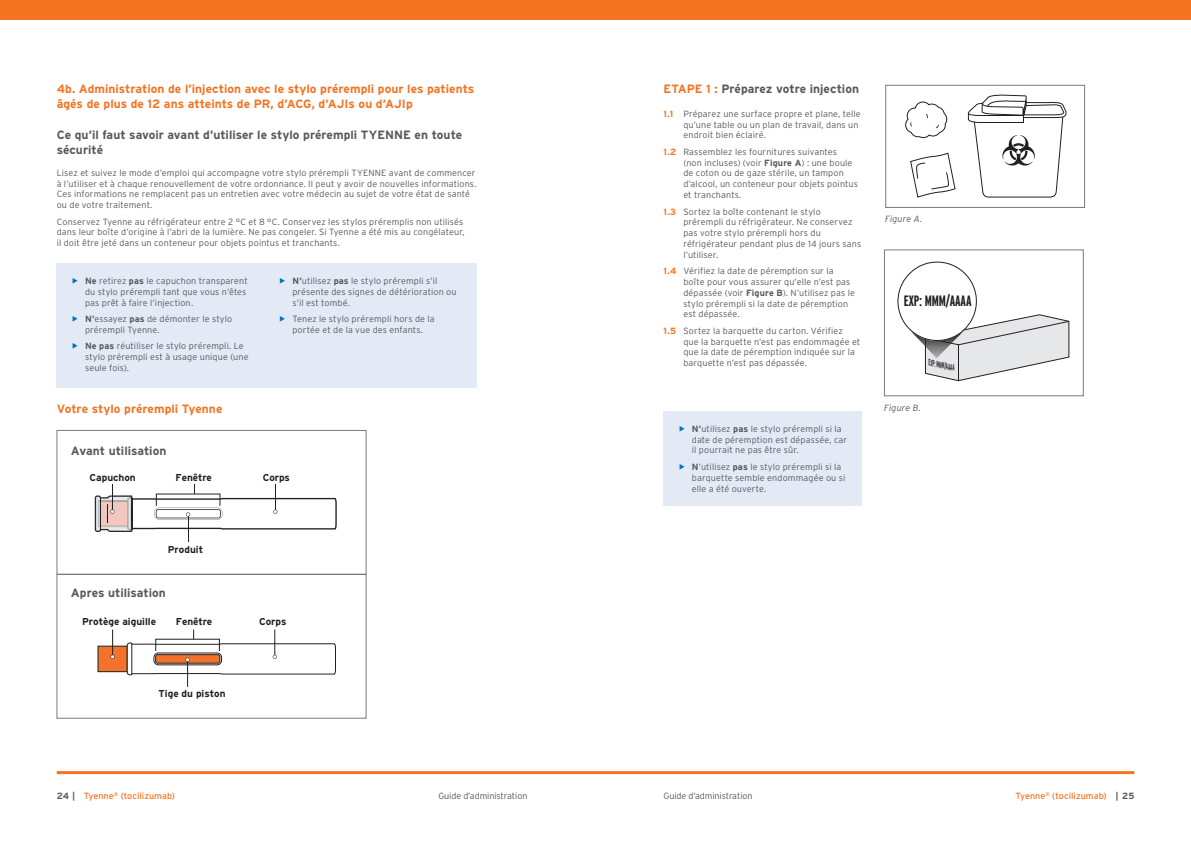
<style>
.page{position:relative;width:1191px;height:842px;background:#fff}
.page>*{position:absolute;margin:0;border:0;box-sizing:border-box;transform-origin:0 0}
.t1{font:700 15px "Interstate Compressed";letter-spacing:-.01em;color:#231f20}
.Sub_heading_2_Orange{font:700 12px/14.4px "Interstate";color:#f47321}
.Sub_heading_2_Grey{font:700 12px/14.4px "Interstate";color:#57585a}
.t2{font:700 10px "Interstate";color:#231f20}
.Body_Copy{font:300 9px/10.8px "Interstate";letter-spacing:.015em;color:#57585a}
.Numbered_list{font:300 9px/10.8px "Interstate";letter-spacing:.015em;color:#57585a}
.t3{font:9px "Interstate";letter-spacing:.005em;color:#f47321}
.Body_Copy-2{font:300 9px "Interstate";letter-spacing:-.01em;color:#57585a}
.Body_Copy-3{font:italic 300 9px "Interstate";letter-spacing:.015em;color:#57585a}
.t4{font:italic 700 8.8px "Interstate Condensed";color:#231f20;scale:.48 1}
.s1{font-weight:700}
.s2{color:#f47321}
.s3{font-weight:700;color:#f47321}
.s4{font-weight:700;color:#57585a}
</style>
<div class="page">
<hr style="left:57px;top:771px;width:1077px;height:3px;background:#f47321">
<div style="left:57px;top:430px;width:309px;height:144px;border:1px solid #787a7d"></div>
<div style="left:57px;top:574px;width:309px;height:144px;border:1px solid #787a7d"></div>
<div style="left:57px;top:263px;width:420px;height:125px;background:#e3eaf6"></div>
<svg style="left:95px;top:484px;width:242px;height:58px"></svg>
<svg style="left:97px;top:630px;width:239px;height:57px"></svg>
<div style="left:663px;top:411px;width:199px;height:95px;background:#e3eaf6"></div>
<svg style="left:967px;top:95px;width:100px;height:103px"></svg>
<svg style="left:905px;top:101px;width:51px;height:97px"></svg>
<div style="left:885px;top:85px;width:199px;height:123px;border:1px solid #787a7d"></div>
<svg style="left:897px;top:261px;width:172px;height:121px"></svg>
<div style="left:884px;top:250px;width:199px;height:146px;border:1px solid #787a7d"></div>
<div style="left:0;top:0;width:1191px;height:20px;background:#f47321"></div>
<p class="Sub_heading_2_Orange" style="left:57px;top:82px;width:419px">4b. Administration de l’injection avec le stylo prérempli pour les patients âgés de plus de 12 ans atteints de PR, d’ACG, d’AJIs ou d’AJIp</p>
<p class="Sub_heading_2_Grey" style="left:57px;top:128px;width:407px">Ce qu’il faut savoir avant d’utiliser le stylo prérempli TYENNE en toute sécurité</p>
<p class="Body_Copy" style="left:57px;top:167px;width:421px">Lisez et suivez le mode d’emploi qui accompagne votre stylo prérempli TYENNE avant de commencer à l’utiliser et à chaque renouvellement de votre ordonnance. Il peut y avoir de nouvelles informations.<br>Ces informations ne remplacent pas un entretien avec votre médecin au sujet de votre état de santé ou de votre traitement.</p>
<p class="Body_Copy" style="left:57px;top:216px;width:409px">Conservez Tyenne au réfrigérateur entre 2 °C et 8 °C. Conservez les stylos préremplis non utilisés dans leur boîte d’origine à l’abri de la lumière. Ne pas congeler. Si Tyenne a été mis au congélateur, il doit être jeté dans un conteneur pour objets pointus et tranchants.</p>
<p class="Body_Copy" style="left:85px;top:275px;width:164px"><span class="s1">Ne</span> retirez <span class="s1">pas</span> le capuchon transparent du stylo prérempli tant que vous n’êtes pas prêt à faire l’injection.</p>
<p class="Body_Copy" style="left:85px;top:313px;width:149px"><span class="s1">N’</span>essayez <span class="s1">pas</span> de démonter le stylo prérempli Tyenne.</p>
<p class="Body_Copy" style="left:85px;top:341px;width:165px"><span class="s1">Ne pas</span> réutiliser le stylo prérempli. Le stylo prérempli est à usage unique (une seule fois).</p>
<p class="Sub_heading_2_Orange" style="left:57px;top:402px;width:167px">Votre stylo prérempli Tyenne</p>
<p class="Sub_heading_2_Grey" style="left:71px;top:444px;width:97px">Avant utilisation</p>
<p class="Body_Copy" style="left:292px;top:275px;width:166px"><span class="s1">N’</span>utilisez <span class="s1">pas</span> le stylo prérempli s’il présente des signes de détérioration ou s’il est tombé.</p>
<p class="Body_Copy" style="left:292px;top:313px;width:144px">Tenez le stylo prérempli hors de la portée et de la vue des enfants.</p>
<p class="t2" style="left:90px;top:472px;width:48px">Capuchon</p>
<p class="t2" style="left:176px;top:472px;width:38px">Fenêtre</p>
<p class="t2" style="left:263px;top:472px;width:29px">Corps</p>
<p class="t2" style="left:168px;top:544px;width:37px">Produit</p>
<p class="Sub_heading_2_Grey" style="left:71px;top:585px;width:96px">Apres utilisation</p>
<p class="t2" style="left:82px;top:616px;width:76px">Protège aiguille</p>
<p class="t2" style="left:176px;top:616px;width:38px">Fenêtre</p>
<p class="t2" style="left:259px;top:616px;width:29px">Corps</p>
<p class="t2" style="left:159px;top:688px;width:69px">Tige du piston</p>
<p class="Sub_heading_2_Grey" style="left:663px;top:82px;width:197px"><span class="s2">ETAPE 1 :</span> Préparez votre injection</p>
<p class="Numbered_list" style="left:683px;top:108px;width:179px;text-indent:-20px"><span class="s3">1.1</span> Préparez une surface propre et plane, telle qu’une table ou un plan de travail, dans un endroit bien éclairé.</p>
<p class="Numbered_list" style="left:683px;top:146px;width:176px;text-indent:-20px"><span class="s3">1.2</span> Rassemblez les fournitures suivantes<br>(non incluses) (voir <span class="s1">Figure A</span>) : une boule de coton ou de gaze stérile, un tampon d’alcool, un conteneur pour objets pointus et tranchants.</p>
<p class="Numbered_list" style="left:683px;top:206px;width:179px;text-indent:-20px"><span class="s3">1.3</span> Sortez la boîte contenant le stylo prérempli du réfrigérateur. Ne conservez pas votre stylo prérempli hors du réfrigérateur pendant plus de 14 jours sans l’utiliser.</p>
<p class="Numbered_list" style="left:683px;top:266px;width:173px;text-indent:-20px"><span class="s3">1.4</span> Vérifiez la date de péremption sur la boîte pour vous assurer qu’elle n’est pas dépassée (voir <span class="s1">Figure B</span>). N’utilisez pas le stylo prérempli si la date de péremption est dépassée.</p>
<p class="Numbered_list" style="left:683px;top:325px;width:178px;text-indent:-20px"><span class="s3">1.5</span> Sortez la barquette du carton. Vérifiez que la barquette n’est pas endommagée et que la date de péremption indiquée sur la barquette n’est pas dépassée.</p>
<p class="Body_Copy" style="left:692px;top:423px;width:157px"><span class="s1">N’</span>utilisez <span class="s1">pas</span> le stylo prérempli si la date de péremption est dépassée, car il pourrait ne pas être sûr.</p>
<p class="Body_Copy" style="left:692px;top:461px;width:155px"><span class="s1">N</span>’utilisez <span class="s1">pas</span> le stylo prérempli si la barquette semble endommagée ou si elle a été ouverte.</p>
<p class="Body_Copy-3" style="left:885px;top:214px;width:39px">Figure A.</p>
<p class="t1" style="left:904px;top:292px;width:69px">EXP: MMM/AAAA</p>
<p class="t4" style="left:930px;top:358px;width:57px;rotate:12deg">EXP: MMM/AAAA</p>
<p class="Body_Copy-3" style="left:884px;top:403px;width:38px">Figure B.</p>
<p class="t3" style="left:57px;top:791px;width:120px"><span class="s4">24 |</span> Tyenne<sup>®</sup> (tocilizumab)</p>
<p class="Body_Copy-2" style="left:438px;top:790px;width:91px">Guide d’administration</p>
<p class="Body_Copy-2" style="left:663px;top:790px;width:91px">Guide d’administration</p>
<p class="t3" style="left:1015px;top:791px;width:120px">Tyenne<sup>®</sup> (tocilizumab) <span class="s4">| 25</span></p>
</div>
